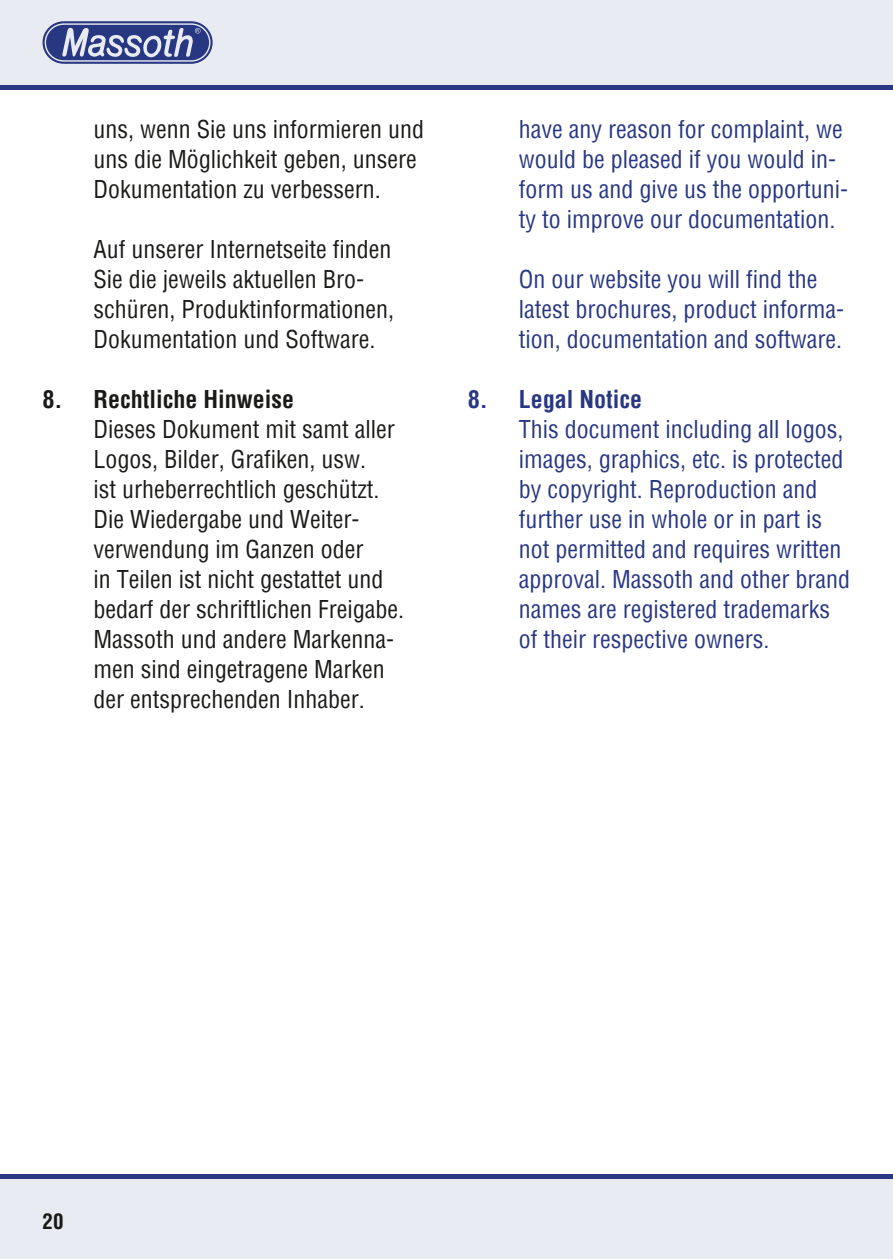
<style>
.page{position:relative;width:893px;height:1259px;background:#fff}
.page>*{position:absolute;margin:0;border:0;box-sizing:border-box;transform-origin:0 0}
.t1{font:condensed 24px/30px "Helvetica";color:#1a1a18}
.t2{font:condensed 24px/30px "Helvetica";color:#283782}
.t3{font:700 condensed 24px "Helvetica";color:#1a1a18}
.t4{font:700 condensed 24px "Helvetica";color:#283782}
.t5{font:700 condensed 21px "Helvetica";color:#1a1a18}
</style>
<div class="page">
<div style="left:0;top:1174px;width:893px;height:85px;background:#e9ebf2"></div>
<div style="left:0;top:0;width:893px;height:85px;background:#e9ebf2"></div>
<svg style="left:43px;top:21px;width:170px;height:43px"></svg>
<hr style="left:0;top:85px;width:893px;height:4px;background:#283782">
<hr style="left:0;top:1174px;width:893px;height:4px;background:#283782">
<p class="t1" style="left:94px;top:114px;width:332px">uns, wenn Sie uns informieren und uns die Möglichkeit geben, unsere<br>Dokumentation zu verbessern.</p>
<p class="t1" style="left:94px;top:234px;width:302px">Auf unserer Internetseite finden<br>Sie die jeweils aktuellen Bro&shy;schüren, Produktinformationen,<br>Dokumentation und Software.</p>
<p class="t3" style="left:43px;top:383px;width:253px">8. Rechtliche Hinweise</p>
<p class="t1" style="left:94px;top:414px;width:312px">Dieses Dokument mit samt aller<br>Logos, Bilder, Grafiken, usw.<br>ist urheberrechtlich geschützt.<br>Die Wiedergabe und Weiter&shy;verwendung im Ganzen oder<br>in Teilen ist nicht gestattet und bedarf der schriftlichen Freigabe.<br>Massoth und andere Markenna&shy;men sind eingetragene Marken der entsprechenden Inhaber.</p>
<p class="t2" style="left:519px;top:114px;width:331px">have any reason for complaint, we would be pleased if you would in&shy;form us and give us the opportuni&shy;ty to improve our documentation.</p>
<p class="t2" style="left:519px;top:264px;width:327px">On our website you will find the latest brochures, product informa&shy;tion, documentation and software.</p>
<p class="t4" style="left:468px;top:383px;width:176px">8. Legal Notice</p>
<p class="t2" style="left:519px;top:414px;width:333px">This document including all logos, images, graphics, etc. is protected by copyright. Reproduction and further use in whole or in part is not permitted and requires written approval. Massoth and other brand names are registered trademarks of their respective owners.</p>
<p class="t5" style="left:43px;top:1207px;width:22px">20</p>
</div>
